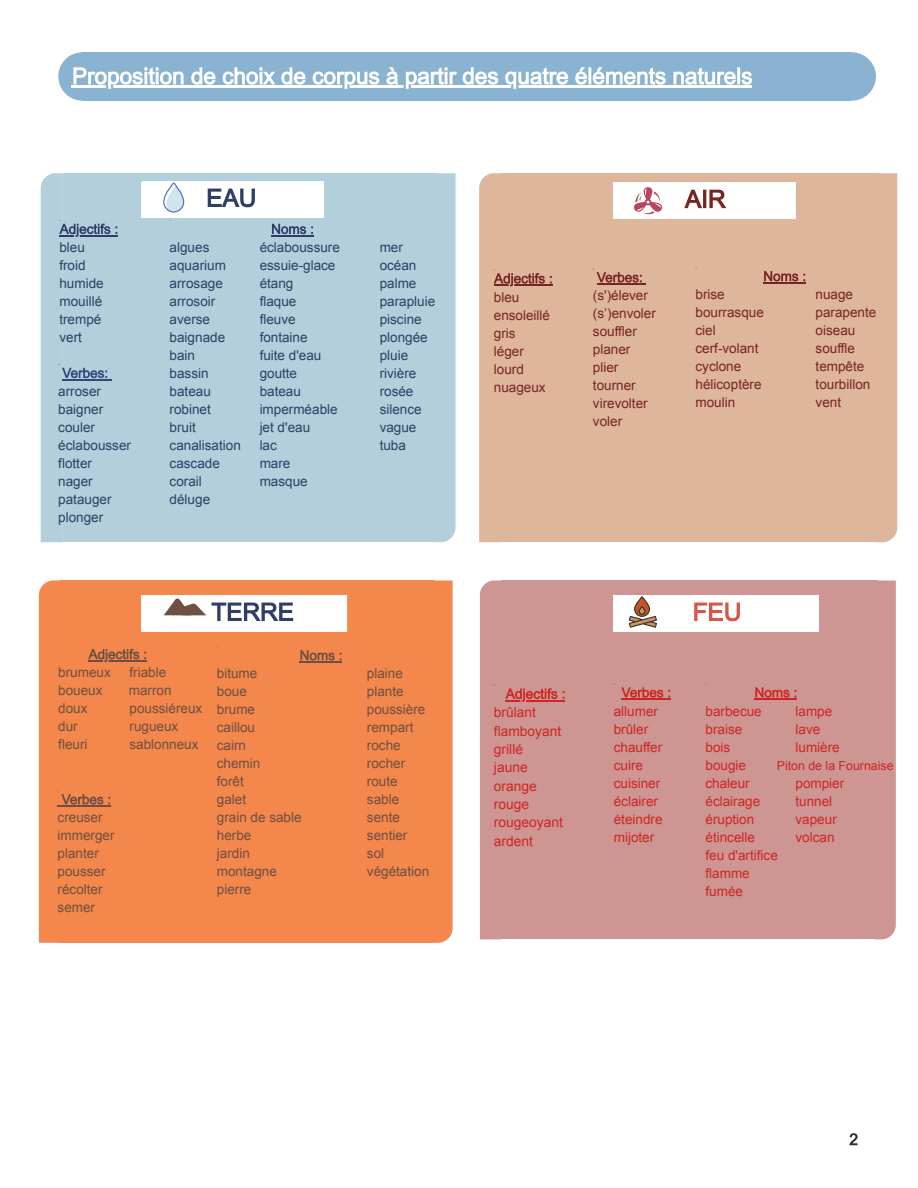
<style>
.page{position:relative;width:918px;height:1188px;background:#fff}
.page>*{position:absolute;margin:0;border:0;box-sizing:border-box;transform-origin:0 0}
.t1{font:13.8px/18.3px "Arial";color:#ce2525}
.t2{font:13.5px/18px "Arial";color:#2e3e66}
.t3{font:13.5px/18px "Arial";color:#6d4f43}
.t4{font:13.5px/18px "Arial";color:#772424}
.t5{font:13.5px/18px "Arial";color:#ce2525}
.t6{font:12.3px "Arial";color:#ce2525}
</style>
<div class="page">
<div style="left:63px;top:173px;width:373px;height:369px;background:#b2cfdb"></div>
<div style="left:436px;top:173px;width:19px;height:369px;background:#b2cfdb"></div>
<div style="left:501px;top:173px;width:377px;height:369px;background:#deb69c"></div>
<div style="left:878px;top:173px;width:19px;height:369px;background:#deb69c"></div>
<div style="left:60px;top:580px;width:374px;height:363px;background:#f4874b"></div>
<div style="left:434px;top:580px;width:19px;height:363px;background:#f4874b"></div>
<div style="left:501px;top:580px;width:376px;height:359px;background:#cd9692"></div>
<div style="left:877px;top:580px;width:19px;height:359px;background:#cd9692"></div>
<hr style="left:59px;top:235px;width:59px;height:1px;background:#2e3e66">
<div style="left:141px;top:181px;width:183px;height:37px;background:#fff"></div>
<svg style="left:208px;top:189px;width:47px;height:18px"></svg>
<hr style="left:271px;top:235px;width:43px;height:1px;background:#2e3e66">
<svg style="left:272px;top:224px;width:41px;height:10px"></svg>
<svg style="left:41px;top:173px;width:76px;height:369px"></svg>
<svg style="left:164px;top:183px;width:20px;height:29px"></svg>
<svg style="left:166px;top:186px;width:18px;height:25px"></svg>
<div style="left:163px;top:182px;width:21px;height:31px;border:1px solid #4f76b5;border-radius:10px"></div>
<div style="left:613px;top:182px;width:183px;height:37px;background:#fff"></div>
<svg style="left:684px;top:190px;width:42px;height:18px"></svg>
<svg style="left:479px;top:173px;width:73px;height:369px"></svg>
<hr style="left:763px;top:282px;width:43px;height:2px;background:#772424">
<svg style="left:764px;top:271px;width:41px;height:10px"></svg>
<svg style="left:634px;top:187px;width:28px;height:27px"></svg>
<svg style="left:597px;top:272px;width:49px;height:13px"></svg>
<div style="left:142px;top:595px;width:205px;height:37px;background:#fff"></div>
<hr style="left:88px;top:660px;width:59px;height:2px;background:#6d4f43">
<svg style="left:164px;top:598px;width:129px;height:23px"></svg>
<hr style="left:299px;top:662px;width:43px;height:1px;background:#6d4f43">
<svg style="left:300px;top:650px;width:42px;height:11px"></svg>
<svg style="left:39px;top:580px;width:107px;height:363px"></svg>
<div style="left:613px;top:595px;width:206px;height:37px;background:#fff"></div>
<svg style="left:694px;top:603px;width:46px;height:18px"></svg>
<svg style="left:629px;top:596px;width:28px;height:32px"></svg>
<svg style="left:480px;top:580px;width:85px;height:359px"></svg>
<hr style="left:621px;top:699px;width:50px;height:1px;background:#ce2525">
<svg style="left:621px;top:687px;width:49px;height:11px"></svg>
<hr style="left:754px;top:699px;width:43px;height:1px;background:#ce2525">
<svg style="left:755px;top:687px;width:41px;height:11px"></svg>
<svg style="left:851px;top:52px;width:24px;height:49px"></svg>
<div style="left:710px;top:52px;width:126px;height:49px;background:#8ab2d1"></div>
<div style="left:835px;top:52px;width:16px;height:49px;background:#8ab2d1"></div>
<svg style="left:58px;top:52px;width:694px;height:49px"></svg>
<svg style="left:849px;top:1133px;width:9px;height:12px"></svg>
<p class="t2" style="left:59px;top:238px;width:46px">bleu froid humide mouillé trempé vert</p>
<p class="t2" style="left:170px;top:238px;width:41px">algues</p>
<p class="t2" style="left:260px;top:238px;width:82px">éclaboussure</p>
<p class="t2" style="left:380px;top:238px;width:25px">mer</p>
<p class="t2" style="left:170px;top:256px;width:58px">aquarium</p>
<p class="t2" style="left:260px;top:256px;width:77px">essuie-glace</p>
<p class="t2" style="left:380px;top:256px;width:38px">océan</p>
<p class="t2" style="left:170px;top:274px;width:55px">arrosage</p>
<p class="t2" style="left:260px;top:274px;width:35px">étang</p>
<p class="t2" style="left:380px;top:274px;width:38px">palme</p>
<p class="t2" style="left:170px;top:292px;width:47px">arrosoir</p>
<p class="t2" style="left:260px;top:292px;width:38px">flaque</p>
<p class="t2" style="left:380px;top:292px;width:57px">parapluie</p>
<p class="t2" style="left:170px;top:310px;width:42px">averse</p>
<p class="t2" style="left:260px;top:310px;width:38px">fleuve</p>
<p class="t2" style="left:380px;top:310px;width:44px">piscine</p>
<p class="t2" style="left:170px;top:328px;width:57px">baignade</p>
<p class="t2" style="left:260px;top:328px;width:50px">fontaine</p>
<p class="t2" style="left:380px;top:328px;width:50px">plongée</p>
<p class="t2" style="left:170px;top:346px;width:27px">bain</p>
<p class="t2" style="left:260px;top:346px;width:63px">fuite d'eau</p>
<p class="t2" style="left:380px;top:346px;width:30px">pluie</p>
<p class="t2" style="left:170px;top:364px;width:41px">bassin</p>
<p class="t2" style="left:260px;top:364px;width:39px">goutte</p>
<p class="t2" style="left:380px;top:364px;width:38px">rivière</p>
<p class="t2" style="left:170px;top:382px;width:43px">bateau</p>
<p class="t2" style="left:260px;top:382px;width:43px">bateau</p>
<p class="t2" style="left:380px;top:382px;width:35px">rosée</p>
<p class="t2" style="left:170px;top:400px;width:43px">robinet</p>
<p class="t2" style="left:260px;top:400px;width:80px">imperméable</p>
<p class="t2" style="left:380px;top:400px;width:44px">silence</p>
<p class="t2" style="left:170px;top:418px;width:28px">bruit</p>
<p class="t2" style="left:260px;top:418px;width:52px">jet d'eau</p>
<p class="t2" style="left:380px;top:418px;width:38px">vague</p>
<p class="t2" style="left:170px;top:436px;width:73px">canalisation</p>
<p class="t2" style="left:260px;top:436px;width:19px">lac</p>
<p class="t2" style="left:380px;top:436px;width:28px">tuba</p>
<p class="t2" style="left:170px;top:454px;width:52px">cascade</p>
<p class="t2" style="left:260px;top:454px;width:32px">mare</p>
<p class="t2" style="left:170px;top:472px;width:34px">corail</p>
<p class="t2" style="left:260px;top:472px;width:50px">masque</p>
<p class="t2" style="left:170px;top:490px;width:42px">déluge</p>
<p class="t2" style="left:58px;top:382px;width:74px">arroser baigner couler éclabousser flotter<br>nager patauger plonger</p>
<p class="t3" style="left:58px;top:664px;width:54px">brumeux</p>
<p class="t3" style="left:130px;top:664px;width:38px">friable</p>
<p class="t3" style="left:58px;top:682px;width:46px">boueux</p>
<p class="t3" style="left:129px;top:682px;width:44px">marron</p>
<p class="t3" style="left:58px;top:700px;width:31px">doux</p>
<p class="t3" style="left:130px;top:700px;width:74px">poussiéreux</p>
<p class="t3" style="left:58px;top:718px;width:21px">dur</p>
<p class="t3" style="left:130px;top:718px;width:50px">rugueux</p>
<p class="t3" style="left:58px;top:736px;width:31px">fleuri</p>
<p class="t3" style="left:130px;top:736px;width:71px">sablonneux</p>
<p class="t3" style="left:58px;top:809px;width:58px">creuser immerger planter pousser récolter semer</p>
<p class="t3" style="left:217px;top:665px;width:42px">bitume</p>
<p class="t3" style="left:367px;top:665px;width:38px">plaine</p>
<p class="t3" style="left:217px;top:683px;width:32px">boue</p>
<p class="t3" style="left:367px;top:683px;width:38px">plante</p>
<p class="t3" style="left:217px;top:701px;width:40px">brume</p>
<p class="t3" style="left:367px;top:701px;width:60px">poussière</p>
<p class="t3" style="left:217px;top:719px;width:40px">caillou</p>
<p class="t3" style="left:367px;top:719px;width:48px">rempart</p>
<p class="t3" style="left:217px;top:737px;width:31px">cairn</p>
<p class="t3" style="left:367px;top:737px;width:35px">roche</p>
<p class="t3" style="left:217px;top:755px;width:45px">chemin</p>
<p class="t3" style="left:367px;top:755px;width:40px">rocher</p>
<p class="t3" style="left:217px;top:773px;width:28px">forêt</p>
<p class="t3" style="left:367px;top:773px;width:32px">route</p>
<p class="t3" style="left:217px;top:791px;width:31px">galet</p>
<p class="t3" style="left:367px;top:791px;width:34px">sable</p>
<p class="t3" style="left:217px;top:809px;width:86px">grain de sable</p>
<p class="t3" style="left:367px;top:809px;width:35px">sente</p>
<p class="t3" style="left:217px;top:827px;width:36px">herbe</p>
<p class="t3" style="left:367px;top:827px;width:42px">sentier</p>
<p class="t3" style="left:217px;top:845px;width:35px">jardin</p>
<p class="t3" style="left:367px;top:845px;width:19px">sol</p>
<p class="t3" style="left:217px;top:863px;width:62px">montagne</p>
<p class="t3" style="left:367px;top:863px;width:64px">végétation</p>
<p class="t3" style="left:217px;top:881px;width:36px">pierre</p>
<p class="t4" style="left:494px;top:288px;width:58px">bleu ensoleillé gris<br>léger lourd nuageux</p>
<p class="t4" style="left:696px;top:286px;width:31px">brise</p>
<p class="t4" style="left:816px;top:286px;width:39px">nuage</p>
<p class="t4" style="left:593px;top:287px;width:65px">(s')élever (s’)envoler souffler planer plier tourner virevolter voler</p>
<p class="t4" style="left:696px;top:304px;width:70px">bourrasque</p>
<p class="t4" style="left:816px;top:304px;width:62px">parapente</p>
<p class="t4" style="left:696px;top:322px;width:22px">ciel</p>
<p class="t4" style="left:816px;top:322px;width:41px">oiseau</p>
<p class="t4" style="left:696px;top:340px;width:64px">cerf-volant</p>
<p class="t4" style="left:816px;top:340px;width:41px">souffle</p>
<p class="t4" style="left:696px;top:358px;width:47px">cyclone</p>
<p class="t4" style="left:816px;top:358px;width:50px">tempête</p>
<p class="t4" style="left:696px;top:376px;width:68px">hélicoptère</p>
<p class="t4" style="left:816px;top:376px;width:56px">tourbillon</p>
<p class="t4" style="left:696px;top:394px;width:41px">moulin</p>
<p class="t4" style="left:816px;top:394px;width:27px">vent</p>
<p class="t1" style="left:494px;top:703px;width:70px">brûlant flamboyant grillé<br>jaune orange rouge rougeoyant ardent</p>
<p class="t5" style="left:614px;top:702px;width:50px">allumer brûler chauffer cuire cuisiner éclairer éteindre mijoter</p>
<p class="t5" style="left:706px;top:702px;width:58px">barbecue</p>
<p class="t5" style="left:796px;top:702px;width:38px">lampe</p>
<p class="t5" style="left:706px;top:720px;width:38px">braise</p>
<p class="t5" style="left:796px;top:720px;width:26px">lave</p>
<p class="t5" style="left:706px;top:738px;width:26px">bois</p>
<p class="t5" style="left:796px;top:738px;width:46px">lumière</p>
<p class="t5" style="left:706px;top:756px;width:42px">bougie</p>
<p class="t6" style="left:777px;top:758px;width:118px">Piton de la Fournaise</p>
<p class="t5" style="left:706px;top:774px;width:46px">chaleur</p>
<p class="t5" style="left:796px;top:774px;width:50px">pompier</p>
<p class="t5" style="left:706px;top:792px;width:56px">éclairage</p>
<p class="t5" style="left:796px;top:792px;width:38px">tunnel</p>
<p class="t5" style="left:706px;top:810px;width:50px">éruption</p>
<p class="t5" style="left:796px;top:810px;width:43px">vapeur</p>
<p class="t5" style="left:706px;top:828px;width:51px">étincelle</p>
<p class="t5" style="left:796px;top:828px;width:41px">volcan</p>
<p class="t5" style="left:706px;top:846px;width:74px">feu d'artifice flamme fumée</p>
</div>
